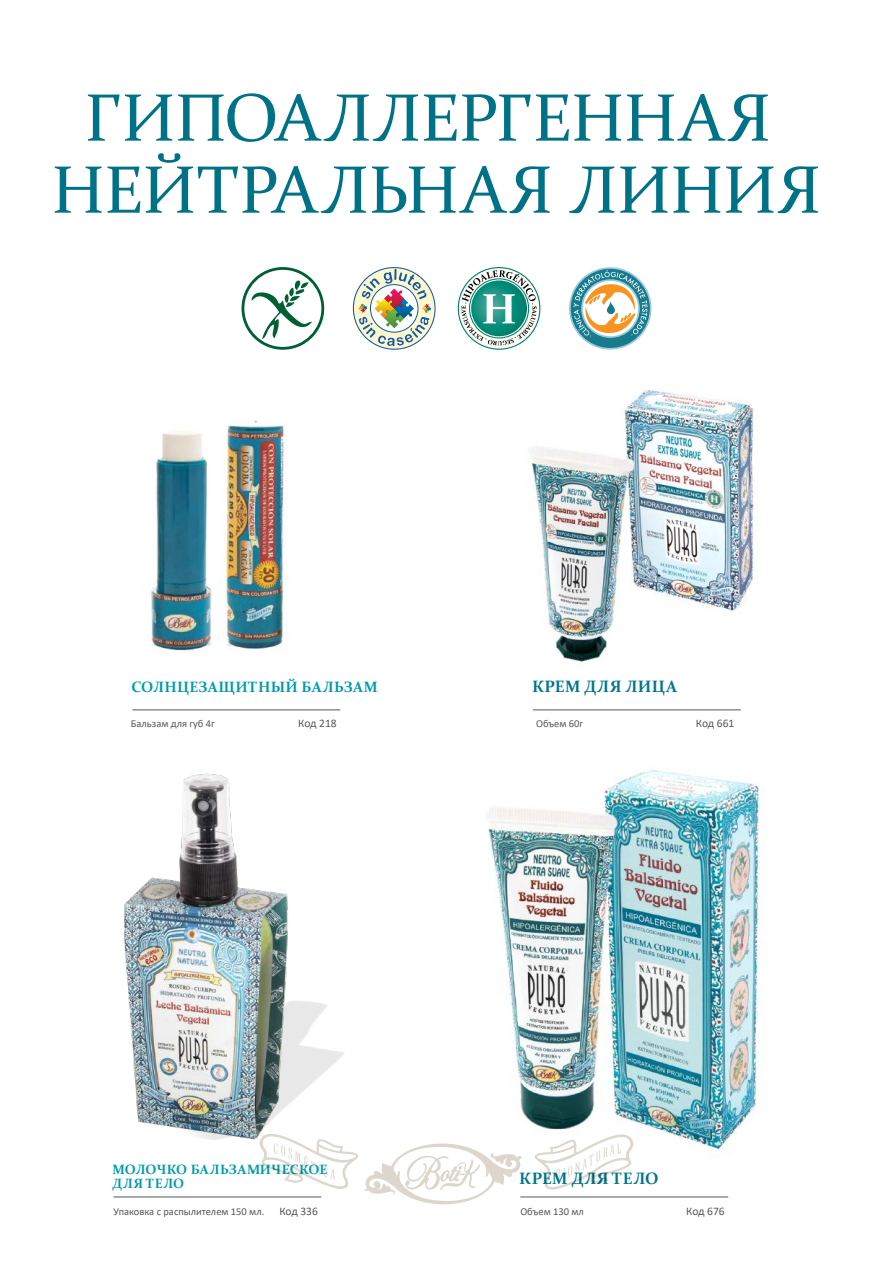
<style>
.page{position:relative;width:893px;height:1263px;background:#fff}
.page>*{position:absolute;margin:0;border:0;box-sizing:border-box;transform-origin:0 0}
.t1{font:67.5px/72px "Constantia";letter-spacing:-.01em;color:#007288;text-align:center}
.t2{font:700 16.5px "Constantia";letter-spacing:.02em;color:#007689}
.t3{font:700 15px "Constantia";letter-spacing:.015em;color:#009bac}
.t4{font:700 13.5px/14px "Constantia";letter-spacing:.015em;color:#009bac}
.t5{font:11.55px "Calibri";letter-spacing:-.005em;color:#575756}
.t6{font:10.5px "Calibri";color:#575756}
</style>
<div class="page">
<hr style="left:520px;top:1196px;width:208px;height:1px;background:#575756">
<img style="left:487px;top:769px;width:273px;height:388px">
<hr style="left:114px;top:1196px;width:207px;height:1px;background:#575756">
<img style="left:124px;top:709px;width:220px;height:436px">
<img style="left:530px;top:389px;width:225px;height:322px">
<hr style="left:132px;top:709px;width:208px;height:1px;background:#575756">
<img style="left:249px;top:420px;width:38px;height:230px">
<img style="left:150px;top:425px;width:99px;height:226px">
<svg style="left:458px;top:267px;width:82px;height:83px"></svg>
<svg style="left:569px;top:267px;width:82px;height:83px"></svg>
<svg style="left:353px;top:267px;width:83px;height:83px"></svg>
<svg style="left:242px;top:267px;width:82px;height:83px"></svg>
<svg style="left:260px;top:1134px;width:373px;height:70px"></svg>
<h1 class="t1" style="left:51px;top:79px;width:771px">ГИПОАЛЛЕРГЕННАЯ<br>НЕЙТРАЛЬНАЯ ЛИНИЯ</h1>
<h3 class="t3" style="left:131px;top:676px;width:248px">СОЛНЦЕЗАЩИТНЫЙ БАЛЬЗАМ</h3>
<p class="t6" style="left:131px;top:716px;width:85px">Бальзам для губ 4г</p>
<p class="t5" style="left:298px;top:715px;width:40px">Код 218</p>
<h2 class="t2" style="left:532px;top:675px;width:146px">КРЕМ ДЛЯ ЛИЦА</h2>
<p class="t6" style="left:536px;top:716px;width:49px">Объем 60г</p>
<p class="t5" style="left:696px;top:715px;width:40px">Код 661</p>
<p class="t4" style="left:113px;top:1161px;width:217px">МОЛОЧКО БАЛЬЗАМИЧЕСКОЕ<br>ДЛЯ ТЕЛО</p>
<p class="t6" style="left:114px;top:1204px;width:152px">Упаковка с распылителем 150 мл.</p>
<p class="t5" style="left:279px;top:1203px;width:40px">Код 336</p>
<h2 class="t2" style="left:519px;top:1167px;width:141px">КРЕМ ДЛЯ ТЕЛО</h2>
<p class="t6" style="left:520px;top:1204px;width:65px">Объем 130 мл</p>
<p class="t5" style="left:686px;top:1203px;width:40px">Код 676</p>
</div>
